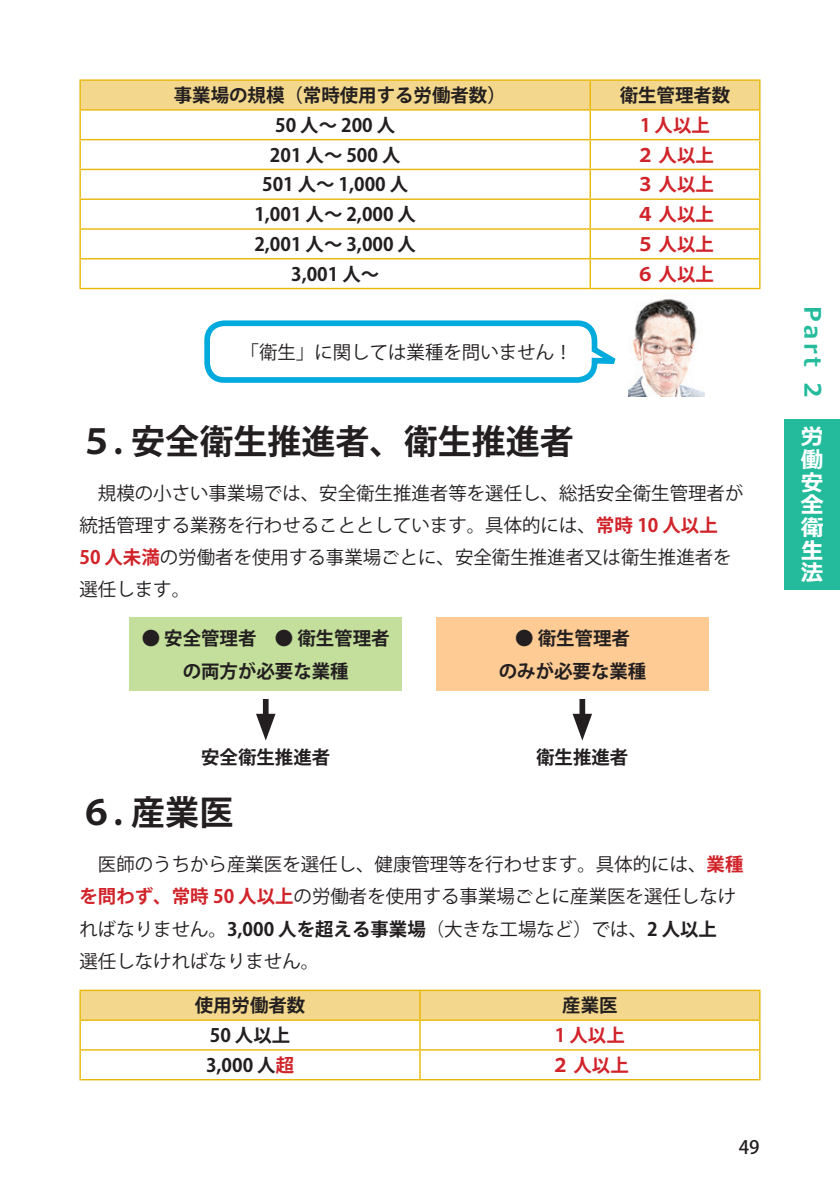
<style>
.page{position:relative;width:840px;height:1191px;background:#fff}
.page>*{position:absolute;margin:0;border:0;box-sizing:border-box;transform-origin:0 0}
.t1{font:700 34px "Koz Go Pr 6 N";color:#231f20}
.t2{font:700 22.6px/22.6px "Meiryo";color:#fff;text-align:justify}
.t3{font:700 22.6px "Meiryo";color:#24bb9d}
.t4{font:18.4px/32.2px "Koz Go Pr 6 N";color:#231f20}
.t5{font:700 18.4px/32.2px "Koz Go Pr 6 N";color:#231f20;text-align:center}
.t6{font:700 18.4px "Koz Go Pr 6 N";color:#d1232a}
.t7{font:500 18.4px "Koz Go Pr 6 N";color:#231f20}
.s1{font-weight:700;color:#d1232a}
.s2{font-weight:700}
.s3{color:#d1232a}
</style>
<div class="page">
<div style="left:784px;top:420px;width:55px;height:170px;background:#24bb9d"></div>
<hr style="left:79px;top:79px;width:511px;height:2px;background:#e8b809">
<hr style="left:79px;top:81px;width:2px;height:28px;background:#e8b809">
<hr style="left:590px;top:79px;width:170px;height:2px;background:#e8b809">
<hr style="left:758px;top:81px;width:2px;height:28px;background:#e8b809">
<hr style="left:79px;top:109px;width:511px;height:2px;background:#e8b809">
<hr style="left:79px;top:111px;width:2px;height:28px;background:#e8b809">
<hr style="left:590px;top:109px;width:170px;height:2px;background:#e8b809">
<hr style="left:758px;top:111px;width:2px;height:28px;background:#e8b809">
<hr style="left:79px;top:139px;width:511px;height:1px;background:#e8b809">
<hr style="left:79px;top:140px;width:2px;height:29px;background:#e8b809">
<hr style="left:590px;top:139px;width:170px;height:1px;background:#e8b809">
<hr style="left:758px;top:140px;width:2px;height:29px;background:#e8b809">
<hr style="left:79px;top:169px;width:511px;height:1px;background:#e8b809">
<hr style="left:79px;top:170px;width:2px;height:28px;background:#e8b809">
<hr style="left:590px;top:169px;width:170px;height:1px;background:#e8b809">
<hr style="left:758px;top:170px;width:2px;height:28px;background:#e8b809">
<hr style="left:79px;top:198px;width:511px;height:2px;background:#e8b809">
<hr style="left:79px;top:200px;width:2px;height:28px;background:#e8b809">
<hr style="left:590px;top:198px;width:170px;height:2px;background:#e8b809">
<hr style="left:758px;top:200px;width:2px;height:28px;background:#e8b809">
<hr style="left:79px;top:228px;width:511px;height:2px;background:#e8b809">
<hr style="left:79px;top:230px;width:2px;height:28px;background:#e8b809">
<hr style="left:590px;top:228px;width:170px;height:2px;background:#e8b809">
<hr style="left:758px;top:230px;width:2px;height:28px;background:#e8b809">
<hr style="left:79px;top:258px;width:511px;height:1px;background:#e8b809">
<hr style="left:79px;top:259px;width:2px;height:29px;background:#e8b809">
<hr style="left:590px;top:258px;width:170px;height:1px;background:#e8b809">
<svg style="left:80px;top:80px;width:679px;height:208px"></svg>
<hr style="left:758px;top:259px;width:2px;height:29px;background:#e8b809">
<hr style="left:79px;top:288px;width:511px;height:1px;background:#e8b809">
<hr style="left:590px;top:288px;width:170px;height:1px;background:#e8b809">
<img style="left:628px;top:299px;width:76px;height:97px">
<svg style="left:204px;top:317px;width:431px;height:69px"></svg>
<div style="left:129px;top:618px;width:273px;height:73px;background:#c4df9b"></div>
<div style="left:436px;top:618px;width:272px;height:73px;background:#fdcb93"></div>
<div style="left:263px;top:699px;width:5px;height:25px;background:#231f20"></div>
<svg style="left:256px;top:714px;width:19px;height:26px"></svg>
<div style="left:579px;top:699px;width:6px;height:25px;background:#231f20"></div>
<svg style="left:572px;top:714px;width:19px;height:26px"></svg>
<hr style="left:79px;top:989px;width:341px;height:2px;background:#e8b809">
<hr style="left:79px;top:991px;width:2px;height:28px;background:#e8b809">
<hr style="left:420px;top:989px;width:340px;height:2px;background:#e8b809">
<hr style="left:758px;top:991px;width:2px;height:28px;background:#e8b809">
<hr style="left:79px;top:1019px;width:341px;height:1px;background:#e8b809">
<hr style="left:79px;top:1020px;width:2px;height:29px;background:#e8b809">
<hr style="left:420px;top:1019px;width:340px;height:1px;background:#e8b809">
<hr style="left:758px;top:1020px;width:2px;height:29px;background:#e8b809">
<hr style="left:79px;top:1049px;width:341px;height:1px;background:#e8b809">
<hr style="left:79px;top:1050px;width:2px;height:29px;background:#e8b809">
<hr style="left:420px;top:1049px;width:340px;height:1px;background:#e8b809">
<svg style="left:80px;top:991px;width:679px;height:88px"></svg>
<hr style="left:758px;top:1050px;width:2px;height:29px;background:#e8b809">
<hr style="left:79px;top:1079px;width:341px;height:1px;background:#e8b809">
<hr style="left:420px;top:1079px;width:340px;height:1px;background:#e8b809">
<p class="t5" style="left:174px;top:80px;width:333px">事業場の規模（常時使用する労働者数）</p>
<p class="t5" style="left:619px;top:80px;width:112px">衛生管理者数</p>
<p class="t5" style="left:275px;top:109px;width:121px">50 人～ 200 人</p>
<p class="t6" style="left:639px;top:115px;width:71px">1 人以上</p>
<p class="t5" style="left:270px;top:139px;width:132px">201 人～ 500 人</p>
<p class="t6" style="left:635px;top:144px;width:79px">２ 人以上</p>
<p class="t5" style="left:262px;top:169px;width:148px">501 人～ 1,000 人</p>
<p class="t6" style="left:635px;top:174px;width:79px">３ 人以上</p>
<p class="t5" style="left:254px;top:199px;width:163px">1,001 人～ 2,000 人</p>
<p class="t6" style="left:635px;top:204px;width:79px">４ 人以上</p>
<p class="t5" style="left:254px;top:228px;width:163px">2,001 人～ 3,000 人</p>
<p class="t6" style="left:635px;top:234px;width:79px">５ 人以上</p>
<p class="t5" style="left:291px;top:258px;width:89px">3,001 人～</p>
<p class="t6" style="left:635px;top:263px;width:79px">６ 人以上</p>
<p class="t4" style="left:231px;top:336px;width:342px">　「衛生」に関しては業種を問いません！</p>
<h1 class="t1" style="left:79px;top:422px;width:495px">５. 安全衛生推進者、衛生推進者</h1>
<p class="t4" style="left:79px;top:477px;width:665px">　規模の小さい事業場では、安全衛生推進者等を選任し、総括安全衛生管理者が統括管理する業務を行わせることとしています。具体的には、<span class="s1">常時 10 人以上50 人未満</span>の労働者を使用する事業場ごとに、安全衛生推進者又は衛生推進者を選任します。</p>
<p class="t5" style="left:142px;top:623px;width:249px">● 安全管理者　● 衛生管理者の両方が必要な業種</p>
<p class="t5" style="left:498px;top:623px;width:149px">● 衛生管理者<br>のみが必要な業種</p>
<p class="t5" style="left:201px;top:741px;width:130px">安全衛生推進者</p>
<p class="t5" style="left:536px;top:741px;width:94px">衛生推進者</p>
<h1 class="t1" style="left:79px;top:793px;width:155px">６. 産業医</h1>
<p class="t4" style="left:79px;top:848px;width:665px">　医師のうちから産業医を選任し、健康管理等を行わせます。具体的には、<span class="s1">業種を問わず、常時 50 人以上</span>の労働者を使用する事業場ごとに産業医を選任しなければなりません。<span class="s2">3,000 人を超える事業場</span>（大きな工場など）では、<span class="s2">2 人以上<br></span>選任しなければなりません。</p>
<p class="t5" style="left:195px;top:989px;width:112px">使用労働者数</p>
<p class="t5" style="left:562px;top:989px;width:57px">産業医</p>
<p class="t5" style="left:210px;top:1019px;width:82px">50 人以上</p>
<p class="t6" style="left:554px;top:1025px;width:71px">1 人以上</p>
<p class="t5" style="left:206px;top:1049px;width:89px">3,000 人<span class="s3">超</span></p>
<p class="t6" style="left:550px;top:1054px;width:79px">２ 人以上</p>
<p class="t7" style="left:738px;top:1137px;width:22px">49</p>
<p class="t3" style="left:828px;top:306px;width:92px;rotate:90deg">Part 2</p>
<p class="t2" style="left:800px;top:427px;width:24px">労働安全衛生法</p>
</div>
